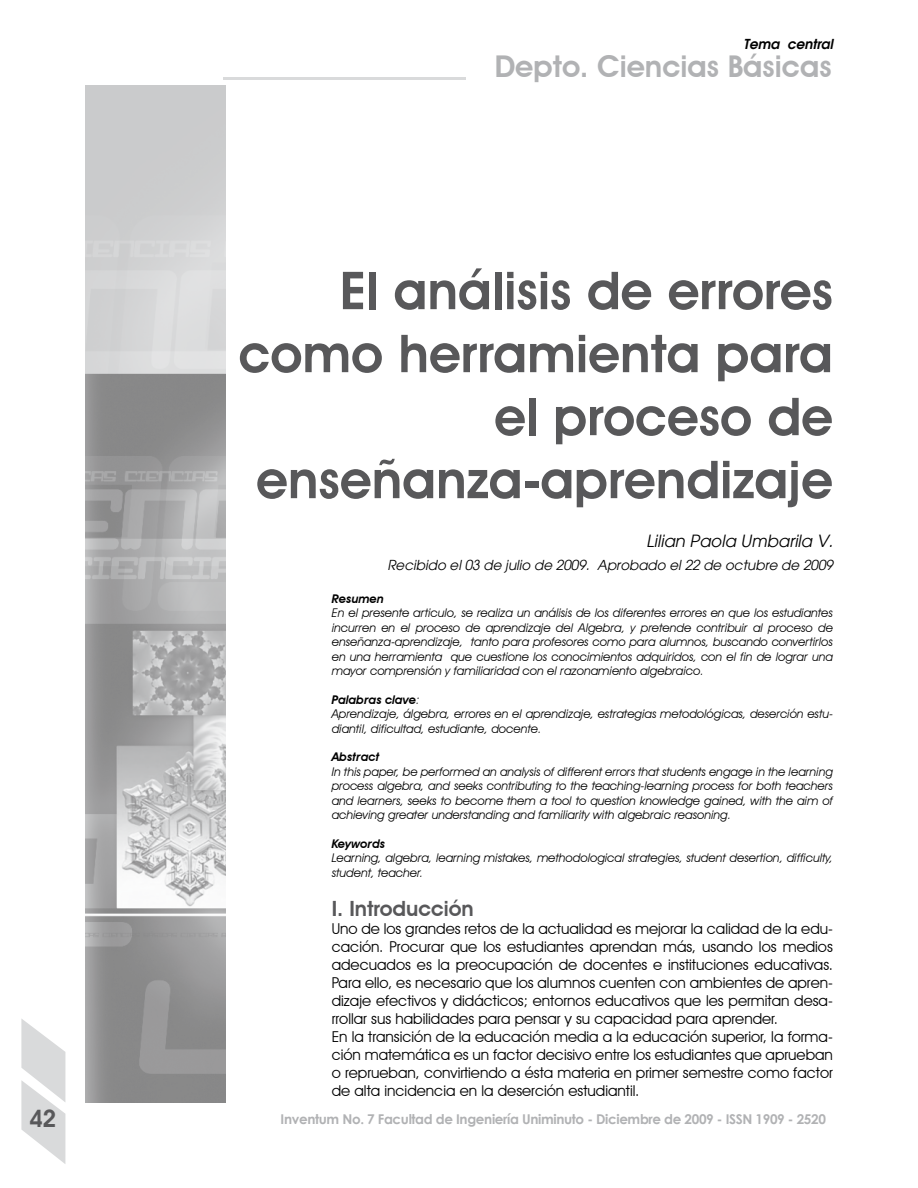
<style>
.page{position:relative;width:918px;height:1188px;background:#fff}
.page>*{position:absolute;margin:0;border:0;box-sizing:border-box;transform-origin:0 0}
.t1{font:600 52.5px/63px "Avant Garde IT Cby BT";color:#58585a;text-align:right}
.t2{font:600 30px "Avant Garde IT Cby BT";color:#b1b2b4}
.t3{font:600 24px "Avant Garde IT Cby BT";color:#58585a}
.t4{font:600 21px "Avant Garde IT Cby BT";color:#58585a}
.t5{font:italic 16.5px "Avant Garde";color:#000}
.t6{font:15px/18px "Avant Garde IT Cby BT";color:#000}
.t7{font:700 13.5px "Century Gothic";letter-spacing:-.025em;color:#b1b2b4}
.t8{font:italic 13.5px "Avant Garde";color:#000}
.t9{font:italic 600 13.5px "Avant Garde";color:#000}
.t10{font:italic 12px/14.4px "Avant Garde IT Cby BT";color:#000;text-align:justify}
.t11{font:italic 600 12px "Avant Garde IT Cby BT";color:#000}
.s1{font-weight:600}
</style>
<div class="page">
<svg style="left:21px;top:1019px;width:44px;height:145px"></svg>
<img style="left:85px;top:85px;width:140px;height:1018px">
<hr style="left:224px;top:77px;width:242px;height:3px;background:#d9dadb">
<p class="t9" style="left:744px;top:35px;width:91px">Tema central</p>
<h2 class="t2" style="left:495px;top:48px;width:338px">Depto. Ciencias Básicas</h2>
<h1 class="t1" style="left:239px;top:259px;width:596px">El análisis de errores como herramienta para el proceso de enseñanza-aprendizaje</h1>
<h3 class="t5" style="left:646px;top:531px;width:188px">Lilian Paola Umbarila V.</h3>
<p class="t8" style="left:387px;top:557px;width:447px">Recibido el 03 de julio de 2009. Aprobado el 22 de octubre de 2009</p>
<p class="t11" style="left:332px;top:592px;width:54px">Resumen</p>
<p class="t10" style="left:332px;top:606px;width:503px">En el presente articulo, se realiza un análisis de los diferentes errores en que los estudiantes incurren en el proceso de aprendizaje del Algebra, y pretende contribuir al proceso de enseñanza-aprendizaje, tanto para profesores como para alumnos, buscando convertirlos en una herramienta que cuestione los conocimientos adquiridos, con el fin de lograr una mayor comprensión y familiaridad con el razonamiento algebraico.</p>
<p class="t10" style="left:332px;top:692px;width:503px;text-align:left"><span class="s1">Palabras clave</span>:<br>Aprendizaje, álgebra, errores en el aprendizaje, estrategias metodológicas, deserción estu&shy;diantil, dificultad, estudiante, docente.</p>
<p class="t11" style="left:332px;top:750px;width:49px">Abstract</p>
<p class="t10" style="left:332px;top:764px;width:503px">In this paper, be performed an analysis of different errors that students engage in the learning process algebra, and seeks contributing to the teaching-learning process for both teachers and learners, seeks to become them a tool to question knowledge gained, with the aim of achieving greater understanding and familiarity with algebraic reasoning.</p>
<p class="t11" style="left:332px;top:836px;width:55px">Keywords</p>
<p class="t10" style="left:332px;top:851px;width:503px">Learning, algebra, learning mistakes, methodological strategies, student desertion, difficulty, student, teacher.</p>
<h3 class="t4" style="left:332px;top:896px;width:144px">I. Introducción</h3>
<p class="t6" style="left:332px;top:920px;width:503px">Uno de los grandes retos de la actualidad es mejorar la calidad de la edu&shy;cación. Procurar que los estudiantes aprendan más, usando los medios adecuados es la preocupación de docentes e instituciones educativas.<br>Para ello, es necesario que los alumnos cuenten con ambientes de apren&shy;dizaje efectivos y didácticos; entornos educativos que les permitan desa&shy;rrollar sus habilidades para pensar y su capacidad para aprender.<br>En la transición de la educación media a la educación superior, la forma&shy;ción matemática es un factor decisivo entre los estudiantes que aprueban o reprueban, convirtiendo a ésta materia en primer semestre como factor de alta incidencia en la deserción estudiantil.</p>
<h3 class="t3" style="left:29px;top:1104px;width:29px">42</h3>
<p class="t7" style="left:281px;top:1109px;width:547px">Inventum No. 7 Facultad de Ingeniería Uniminuto - Diciembre de 2009 - ISSN 1909 - 2520</p>
</div>
